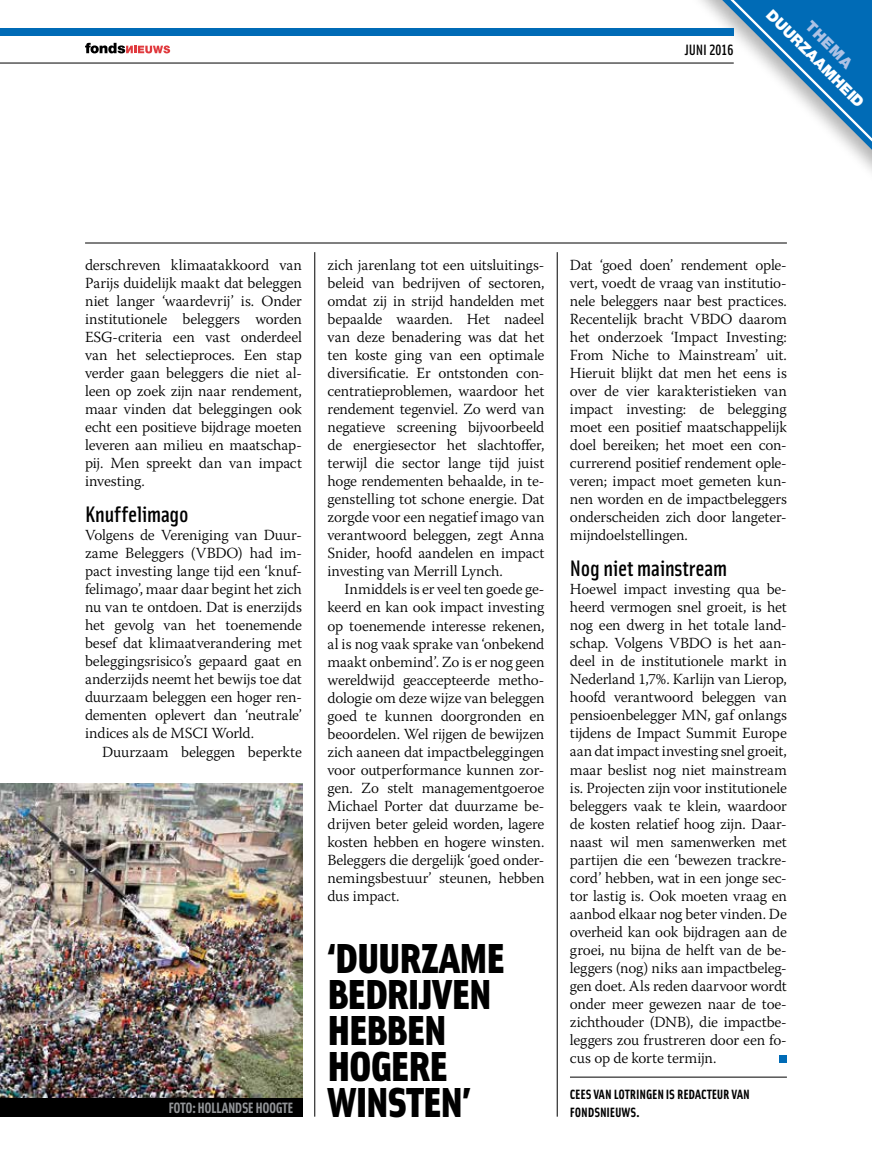
<style>
.page{position:relative;width:872px;height:1170px;background:#fff}
.page>*{position:absolute;margin:0;border:0;box-sizing:border-box;transform-origin:0 0}
.t1{font:900 42px/36px "Solex";letter-spacing:-.025em;color:#000}
.t2{font:22.5px "Solex Medium Lining";letter-spacing:-.005em;color:#000}
.t3{font:300 15.3px/18px "Warnock Pro";letter-spacing:-.01em;color:#000;text-align:justify}
.t4{font:700 15px "Solex";letter-spacing:-.03em;color:#939598}
.t5{font:900 15px "Helvetica Neue";color:#fff}
.t6{font:500 15px "Solex";color:#000}
.t7{font:900 15px "Helvetica Neue";color:#aec2e4}
.t8{font:700 13.5px/18px "Solex";letter-spacing:-.01em;color:#000}
.s1{font-family:"Solex Medium Lining";font-weight:400}
</style>
<div class="page">
<div style="left:779px;top:1054px;width:8px;height:8px;background:#006bb6"></div>
<hr style="left:85px;top:243px;width:702px;height:1px;background:#000">
<img style="left:0;top:783px;width:302px;height:315px">
<hr style="left:570px;top:1076px;width:217px;height:1px;background:#000">
<svg style="left:708px;top:0;width:164px;height:165px"></svg>
<hr style="left:314px;top:252px;width:1px;height:864px;background:#000">
<hr style="left:557px;top:252px;width:1px;height:864px;background:#000">
<div style="left:0;top:1098px;width:302px;height:18px;background:#000"></div>
<div style="left:0;top:29px;width:733px;height:7px;background:#006bb6"></div>
<svg style="left:85px;top:43px;width:85px;height:10px"></svg>
<hr style="left:0;top:63px;width:733px;height:1px;background:#000">
<p class="t6" style="left:685px;top:40px;width:50px">JUNI <span class="s1">2016</span></p>
<p class="t5" style="left:775px;top:6px;width:133px;rotate:45deg">DUURZAAMHEID</p>
<p class="t7" style="left:814px;top:17px;width:61px;rotate:45deg">THEMA</p>
<p class="t3" style="left:85px;top:256px;width:218px">derschreven klimaatakkoord van Parijs duidelijk maakt dat beleggen niet langer ‘waardevrij’ is. Onder institutionele beleggers worden ESG-criteria een vast onderdeel van het selectieproces. Een stap verder gaan beleggers die niet al&shy;leen op zoek zijn naar rendement, maar vinden dat beleggingen ook echt een positieve bijdrage moeten leveren aan milieu en maatschap&shy;pij. Men spreekt dan van impact investing.</p>
<h2 class="t2" style="left:85px;top:500px;width:105px">Knuffelimago</h2>
<p class="t3" style="left:85px;top:526px;width:218px">Volgens de Vereniging van Duur&shy;zame Beleggers (VBDO) had im&shy;pact investing lange tijd een ‘knuf&shy;felimago’, maar daar begint het zich nu van te ontdoen. Dat is enerzijds het gevolg van het toenemende besef dat klimaatverandering met beleggingsrisico’s gepaard gaat en anderzijds neemt het bewijs toe dat duurzaam beleggen een hoger ren&shy;dementen oplevert dan ‘neutrale’ indices als de MSCI World.</p>
<p class="t3" style="left:102px;top:742px;width:201px">Duurzaam beleggen beperkte</p>
<p class="t4" style="left:168px;top:1097px;width:126px">FOTO: HOLLANDSE HOOGTE</p>
<p class="t3" style="left:327px;top:256px;width:218px">zich jarenlang tot een uitsluitings&shy;beleid van bedrijven of sectoren, omdat zij in strijd handelden met bepaalde waarden. Het nadeel van deze benadering was dat het ten koste ging van een optimale diversificatie. Er ontstonden con&shy;centratieproblemen, waardoor het rendement tegenviel. Zo werd van negatieve screening bijvoorbeeld de energiesector het slachtoffer, terwijl die sector lange tijd juist hoge rendementen behaalde, in te&shy;genstelling tot schone energie. Dat zorgde voor een negatief imago van verantwoord beleggen, zegt Anna Snider, hoofd aandelen en impact investing van Merrill Lynch.</p>
<p class="t3" style="left:327px;top:580px;width:218px;text-indent:17px">Inmiddels is er veel ten goede ge&shy;keerd en kan ook impact investing op toenemende interesse rekenen, al is nog vaak sprake van ‘onbekend maakt onbemind’. Zo is er nog geen wereldwijd geaccepteerde metho&shy;dologie om deze wijze van beleggen goed te kunnen doorgronden en beoordelen. Wel rijgen de bewijzen zich aaneen dat impactbeleggingen voor outperformance kunnen zor&shy;gen. Zo stelt managementgoeroe Michael Porter dat duurzame be&shy;drijven beter geleid worden, lagere kosten hebben en hogere winsten.<br>Beleggers die dergelijk ‘goed onder&shy;nemingsbestuur’ steunen, hebben dus impact.</p>
<h1 class="t1" style="left:327px;top:937px;width:179px">‘DUURZAME<br>BEDRIJVEN<br>HEBBEN<br>HOGERE<br>WINSTEN’</h1>
<p class="t3" style="left:570px;top:256px;width:218px">Dat ‘goed doen’ rendement ople&shy;vert, voedt de vraag van institutio&shy;nele beleggers naar best practices.<br>Recentelijk bracht VBDO daarom het onderzoek ‘Impact Investing:<br>From Niche to Mainstream’ uit.<br>Hieruit blijkt dat men het eens is over de vier karakteristieken van impact investing: de belegging moet een positief maatschappelijk doel bereiken; het moet een con&shy;currerend positief rendement ople&shy;veren; impact moet gemeten kun&shy;nen worden en de impactbeleggers onderscheiden zich door langeter&shy;mijndoelstellingen.</p>
<h2 class="t2" style="left:570px;top:554px;width:159px">Nog niet mainstream</h2>
<p class="t3" style="left:570px;top:580px;width:218px">Hoewel impact investing qua be&shy;heerd vermogen snel groeit, is het nog een dwerg in het totale land&shy;schap. Volgens VBDO is het aan&shy;deel in de institutionele markt in Nederland 1,7%. Karlijn van Lierop, hoofd verantwoord beleggen van pensioenbelegger MN, gaf onlangs tijdens de Impact Summit Europe aan dat impact investing snel groeit, maar beslist nog niet mainstream is. Projecten zijn voor institutionele beleggers vaak te klein, waardoor de kosten relatief hoog zijn. Daar&shy;naast wil men samenwerken met partijen die een ‘bewezen trackre&shy;cord’ hebben, wat in een jonge sec&shy;tor lastig is. Ook moeten vraag en aanbod elkaar nog beter vinden. De overheid kan ook bijdragen aan de groei, nu bijna de helft van de be&shy;leggers (nog) niks aan impactbeleg&shy;gen doet. Als reden daarvoor wordt onder meer gewezen naar de toe&shy;zichthouder (DNB), die impactbe&shy;leggers zou frustreren door een fo&shy;cus op de korte termijn.</p>
<p class="t8" style="left:570px;top:1084px;width:181px">CEES VAN LOTRINGEN IS REDACTEUR VAN<br>FONDSNIEUWS.</p>
</div>
